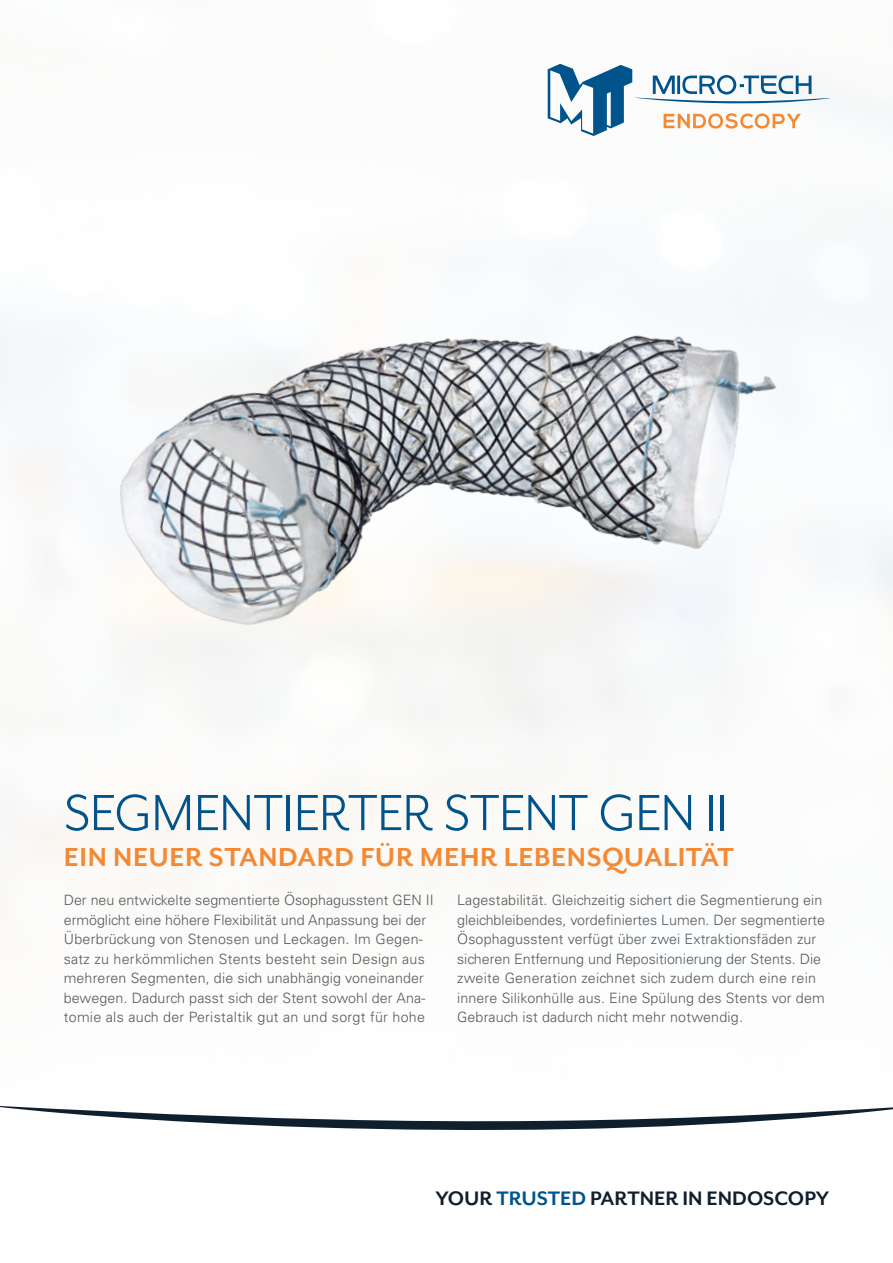
<style>
.page{position:relative;width:893px;height:1263px;background:#fff}
.page>*{position:absolute;margin:0;border:0;box-sizing:border-box;transform-origin:0 0}
.Headline_Innen_NEW{font:58.5px "Mr Eaves San OT";letter-spacing:-.01em;color:#00548b}
.Headline_Sub_NEW{font:700 30px "Mr Eaves San OT";letter-spacing:.015em;color:#f58932}
.Claim_NEW{font:700 22.5px "Mr Eaves San OT";letter-spacing:-.005em;color:#101f2e}
.Copy_NEW{font:300 14.25px/19.5px "Univers LT Std";letter-spacing:.01em;color:#57585a}
.s1{color:#00548b}
</style>
<div class="page">
<svg style="left:0;top:1106px;width:893px;height:24px"></svg>
<svg style="left:548px;top:64px;width:281px;height:72px"></svg>
<img style="left:110px;top:278px;width:693px;height:398px">
<p class="Headline_Innen_NEW" style="left:64px;top:781px;width:666px">SEGMENTIERTER STENT GEN II</p>
<p class="Headline_Sub_NEW" style="left:64px;top:840px;width:672px">EIN NEUER STANDARD FÜR MEHR LEBENSQUALITÄT</p>
<p class="Copy_NEW" style="left:64px;top:890px;width:371px">Der neu entwickelte segmentierte Ösophagusstent GEN II ermöglicht eine höhere Flexibilität und Anpassung bei der Überbrückung von Stenosen und Leckagen. Im Gegen&shy;satz zu herkömmlichen Stents besteht sein Design aus mehreren Segmenten, die sich unabhängig voneinander bewegen. Dadurch passt sich der Stent sowohl der Ana&shy;tomie als auch der Peristaltik gut an und sorgt für hohe</p>
<p class="Copy_NEW" style="left:457px;top:890px;width:370px">Lagestabilität. Gleichzeitig sichert die Segmentierung ein gleichbleibendes, vordefiniertes Lumen. Der segmentierte Ösophagusstent verfügt über zwei Extraktionsfäden zur sicheren Entfernung und Repositionierung der Stents. Die zweite Generation zeichnet sich zudem durch eine rein innere Silikonhülle aus. Eine Spülung des Stents vor dem Gebrauch ist dadurch nicht mehr notwendig.</p>
<p class="Claim_NEW" style="left:435px;top:1186px;width:395px">YOUR <span class="s1">TRUSTED</span> PARTNER IN ENDOSCOPY</p>
</div>
